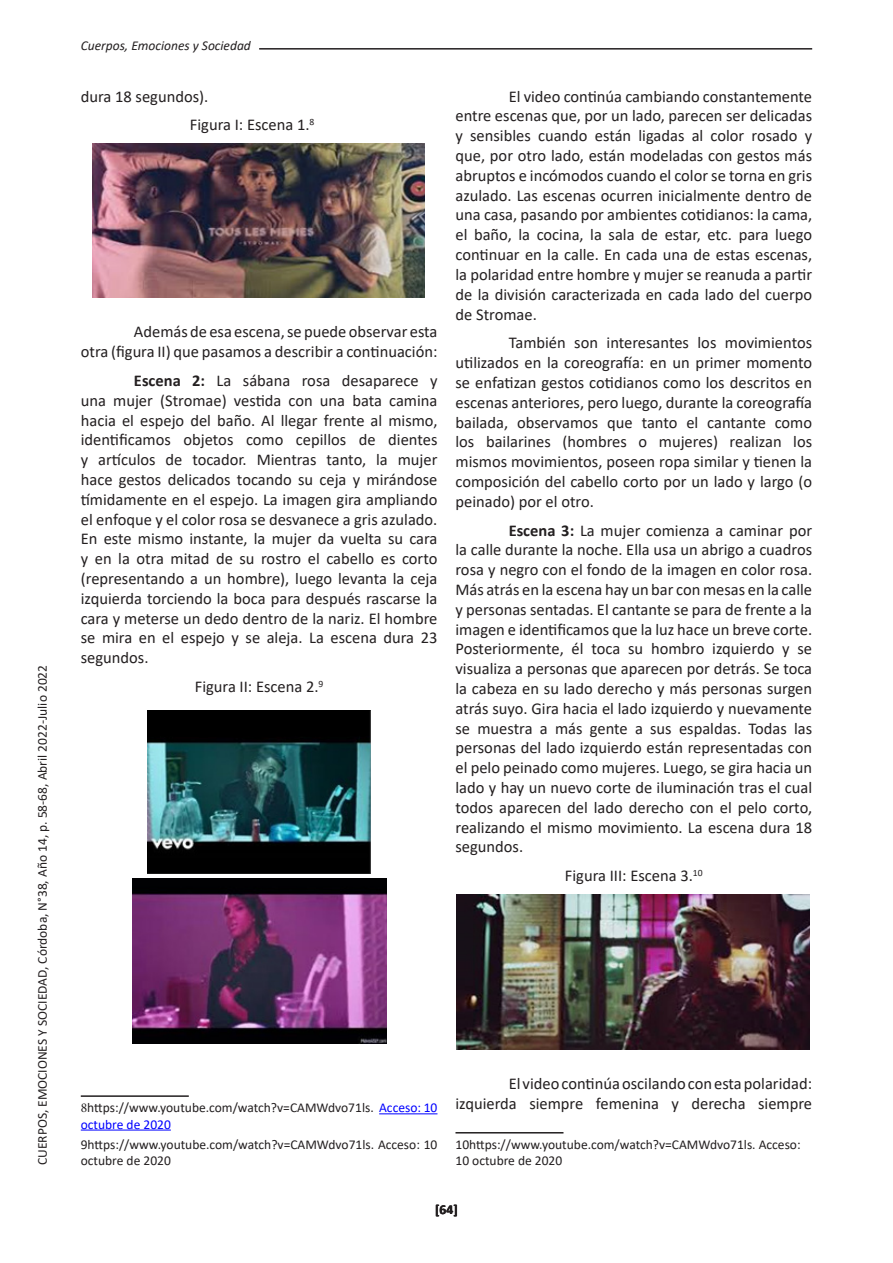
<style>
.page{position:relative;width:893px;height:1263px;background:#fff}
.page>*{position:absolute;margin:0;border:0;box-sizing:border-box;transform-origin:0 0}
.t1{font:16.5px/19.8px "Calibri";color:#231f20;text-align:justify}
.t2{font:13.5px/16.2px "Calibri";color:#231f20}
.t3{font:italic 13.5px "Calibri";color:#231f20}
.t4{font:700 13.5px "Calibri";color:#231f20}
.s1{font-weight:700}
.s2{font-family:"Minion Pro"}
.s3{color:#00f}
</style>
<div class="page">
<hr style="left:259px;top:48px;width:553px;height:2px;background:#231f20">
<img style="left:93px;top:143px;width:332px;height:155px">
<img style="left:148px;top:710px;width:223px;height:164px">
<img style="left:132px;top:878px;width:255px;height:165px">
<hr style="left:81px;top:1095px;width:108px;height:2px;background:#231f20">
<hr style="left:379px;top:1113px;width:58px;height:1px;background:#00f">
<hr style="left:81px;top:1129px;width:90px;height:1px;background:#00f">
<img style="left:456px;top:894px;width:354px;height:155px">
<hr style="left:455px;top:1132px;width:108px;height:1px;background:#231f20">
<p class="t2" style="left:34px;top:811px;width:188px;rotate:-90deg">1 4 Diciembre 2021-Marzo 2022</p>
<p class="t2" style="left:34px;top:1165px;width:502px;rotate:-90deg">CUERPOS, EMOCIONES Y SOCIEDAD, Córdoba, N°38, Año 14, p. 58-68, Abril 2022-Julio 2022</p>
<p class="t2" style="left:34px;top:845px;width:8px;rotate:-90deg">3</p>
<p class="t2" style="left:34px;top:890px;width:8px;rotate:-90deg">7</p>
<p class="t3" style="left:81px;top:37px;width:172px">Cuerpos, Emociones y Sociedad</p>
<p class="t1" style="left:81px;top:86px;width:129px">dura 18 segundos).</p>
<p class="t1" style="left:190px;top:115px;width:126px">Figura I: Escena 1.<sup>8</sup></p>
<p class="t1" style="left:81px;top:322px;width:358px;text-align:right">Además de esa escena, se puede observar esta<br>otra (figura II) que pasamos a describir a continuación:</p>
<p class="t1" style="left:81px;top:370px;width:358px;text-indent:53px"><span class="s1">Escena 2:</span> La sábana rosa desaparece y una mujer (Stromae) vestida con una bata camina hacia el espejo del baño. Al llegar frente al mismo, identificamos objetos como cepillos de dientes y artículos de tocador. Mientras tanto, la mujer hace gestos delicados tocando su ceja y mirándose tímidamente en el espejo. La imagen gira ampliando el enfoque y el color rosa se desvanece a gris azulado.<br>En este mismo instante, la mujer da vuelta su cara y en la otra mitad de su rostro el cabello es corto (representando a un hombre), luego levanta la ceja izquierda torciendo la boca para después rascarse la cara y meterse un dedo dentro de la nariz. El hombre se mira en el espejo y se aleja. La escena dura 23 segundos.</p>
<p class="t1" style="left:195px;top:676px;width:130px">Figura II: Escena 2.<sup>9</sup></p>
<p class="t1" style="left:455px;top:86px;width:358px;text-indent:53px">El video continúa cambiando constantemente entre escenas que, por un lado, parecen ser delicadas y sensibles cuando están ligadas al color rosado y que, por otro lado, están modeladas con gestos más abruptos e incómodos cuando el color se torna en gris azulado. Las escenas ocurren inicialmente dentro de una casa, pasando por ambientes cotidianos: la cama, el baño, la cocina, la sala de estar, etc. para luego continuar en la calle. En cada una de estas escenas, la polaridad entre hombre y mujer se reanuda a partir de la división caracterizada en cada lado del cuerpo de Stromae.</p>
<p class="t1" style="left:455px;top:332px;width:358px;text-indent:53px">También son interesantes los movimientos utilizados en la coreografía: en un primer momento se enfatizan gestos cotidianos como los descritos en escenas anteriores, pero luego, durante la coreografía bailada, observamos que tanto el cantante como los bailarines (hombres o mujeres) realizan los mismos movimientos, poseen ropa similar y tienen la composición del cabello corto por un lado y largo (o peinado) por el otro.</p>
<p class="t1" style="left:455px;top:520px;width:358px;text-indent:53px"><span class="s1">Escena 3:</span> La mujer comienza a caminar por la calle durante la noche. Ella usa un abrigo a cuadros rosa y negro con el fondo de la imagen en color rosa.<br>Más atrás en la escena hay un bar con mesas en la calle y personas sentadas. El cantante se para de frente a la imagen e identificamos que la luz hace un breve corte.<br>Posteriormente, él toca su hombro izquierdo y se visualiza a personas que aparecen por detrás. Se toca la cabeza en su lado derecho y más personas surgen atrás suyo. Gira hacia el lado izquierdo y nuevamente se muestra a más gente a sus espaldas. Todas las personas del lado izquierdo están representadas con el pelo peinado como mujeres. Luego, se gira hacia un lado y hay un nuevo corte de iluminación tras el cual todos aparecen del lado derecho con el pelo corto, realizando el mismo movimiento. La escena dura 18 segundos.</p>
<p class="t1" style="left:565px;top:865px;width:139px">Figura III: Escena 3.<sup>10</sup></p>
<p class="t2" style="left:81px;top:1099px;width:358px"><span class="s2">8</span>https://www.youtube.com/watch?v=CAMWdvo71ls. <span class="s3">Acceso: 10 octubre de 2020</span></p>
<p class="t2" style="left:81px;top:1136px;width:358px">9https://www.youtube.com/watch?v=CAMWdvo71ls. Acceso: 10 octubre de 2020</p>
<p class="t1" style="left:455px;top:1073px;width:358px;text-align:right">El video continúa oscilando con esta polaridad: izquierda siempre femenina y derecha siempre</p>
<p class="t2" style="left:455px;top:1136px;width:347px">10https://www.youtube.com/watch?v=CAMWdvo71ls. Acceso:</p>
<p class="t2" style="left:455px;top:1152px;width:108px">10 octubre de 2020</p>
<p class="t4" style="left:435px;top:1199px;width:24px">[64]</p>
</div>
